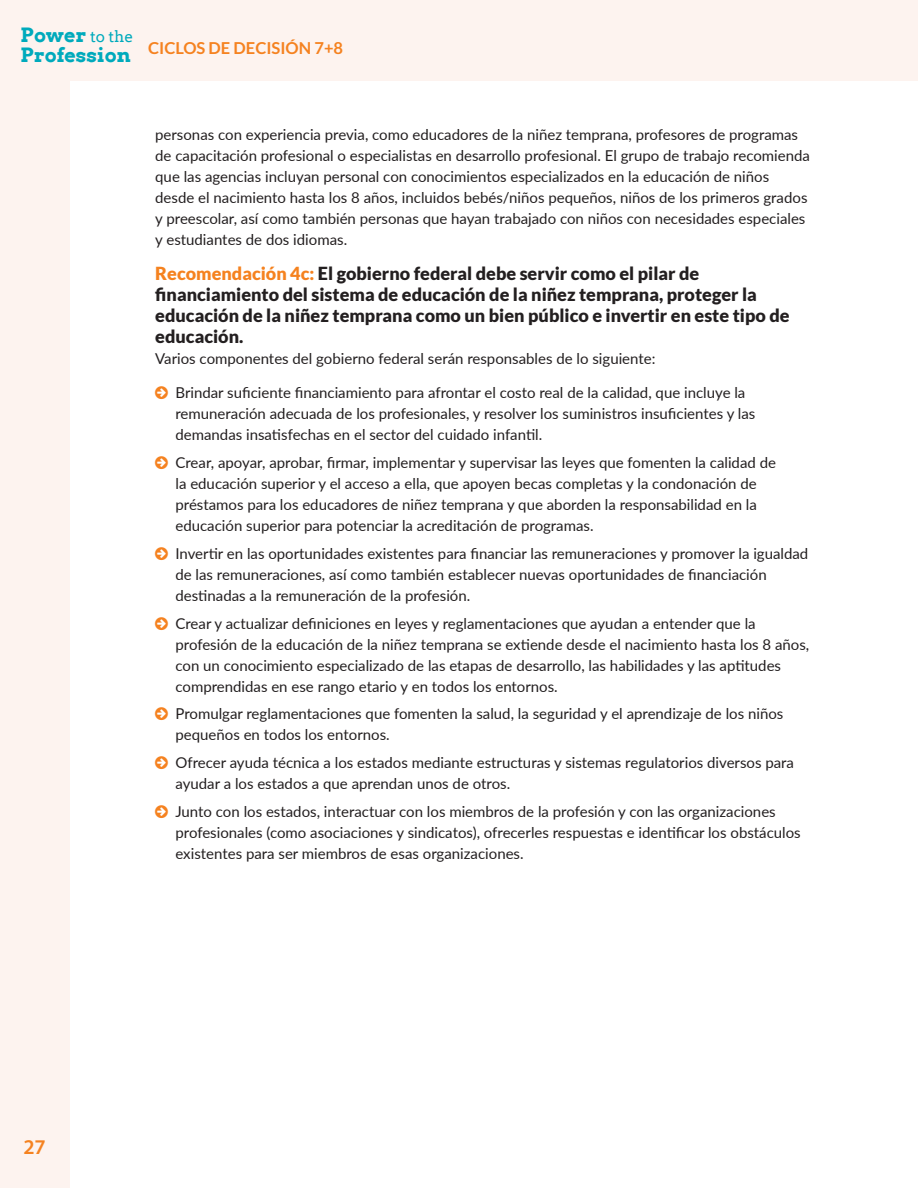
<style>
.page{position:relative;width:918px;height:1188px;background:#fff}
.page>*{position:absolute;margin:0;border:0;box-sizing:border-box;transform-origin:0 0}
.t1{font:600 21px "Myriad Pro";color:#f58220}
.t2{font:700 19.65px/19.8px "Arvo";color:#00aabc}
.Subhead_B{font:900 18px/21px "Lato";color:#231f20}
.t3{font:700 16.5px "Lato";color:#f58220}
.Body{font:15px/21px "Lato";color:#231f20}
.s1{font-weight:400;font-size:15.45px}
.s2{color:#f5821f}
</style>
<div class="page">
<div style="left:0;top:0;width:69px;height:1188px;background:#fdf3ef"></div>
<div style="left:69px;top:0;width:849px;height:81px;background:#fdf3ef"></div>
<h2 class="t2" style="left:21px;top:25px;width:114px">Power <span class="s1">to the<br></span>Profession</h2>
<p class="t3" style="left:148px;top:38px;width:196px">CICLOS DE DECISIÓN 7+8</p>
<p class="Body" style="left:155px;top:124px;width:656px">personas con experiencia previa, como educadores de la niñez temprana, profesores de programas de capacitación profesional o especialistas en desarrollo profesional. El grupo de trabajo recomienda que las agencias incluyan personal con conocimientos especializados en la educación de niños desde el nacimiento hasta los 8 años, incluidos bebés/niños pequeños, niños de los primeros grados y preescolar, así como también personas que hayan trabajado con niños con necesidades especiales y estudiantes de dos idiomas.</p>
<p class="Subhead_B" style="left:155px;top:262px;width:636px"><span class="s2">Recomendación 4c:</span> El gobierno federal debe servir como el pilar de financiamiento del sistema de educación de la niñez temprana, proteger la educación de la niñez temprana como un bien público e invertir en este tipo de educación.</p>
<p class="Body" style="left:155px;top:347px;width:502px">Varios componentes del gobierno federal serán responsables de lo siguiente:</p>
<p class="Body" style="left:176px;top:382px;width:581px">Brindar suficiente financiamiento para afrontar el costo real de la calidad, que incluye la remuneración adecuada de los profesionales, y resolver los suministros insuficientes y las demandas insatisfechas en el sector del cuidado infantil.</p>
<p class="Body" style="left:176px;top:451px;width:602px">Crear, apoyar, aprobar, firmar, implementar y supervisar las leyes que fomenten la calidad de la educación superior y el acceso a ella, que apoyen becas completas y la condonación de préstamos para los educadores de niñez temprana y que aborden la responsabilidad en la educación superior para potenciar la acreditación de programas.</p>
<p class="Body" style="left:176px;top:542px;width:634px">Invertir en las oportunidades existentes para financiar las remuneraciones y promover la igualdad de las remuneraciones, así como también establecer nuevas oportunidades de financiación destinadas a la remuneración de la profesión.</p>
<p class="Body" style="left:176px;top:612px;width:635px">Crear y actualizar definiciones en leyes y reglamentaciones que ayudan a entender que la profesión de la educación de la niñez temprana se extiende desde el nacimiento hasta los 8 años, con un conocimiento especializado de las etapas de desarrollo, las habilidades y las aptitudes comprendidas en ese rango etario y en todos los entornos.</p>
<p class="Body" style="left:176px;top:703px;width:609px">Promulgar reglamentaciones que fomenten la salud, la seguridad y el aprendizaje de los niños pequeños en todos los entornos.</p>
<p class="Body" style="left:176px;top:751px;width:620px">Ofrecer ayuda técnica a los estados mediante estructuras y sistemas regulatorios diversos para ayudar a los estados a que aprendan unos de otros.</p>
<p class="Body" style="left:176px;top:800px;width:627px">Junto con los estados, interactuar con los miembros de la profesión y con las organizaciones profesionales (como asociaciones y sindicatos), ofrecerles respuestas e identificar los obstáculos existentes para ser miembros de esas organizaciones.</p>
<h1 class="t1" style="left:23px;top:1134px;width:24px">27</h1>
</div>
